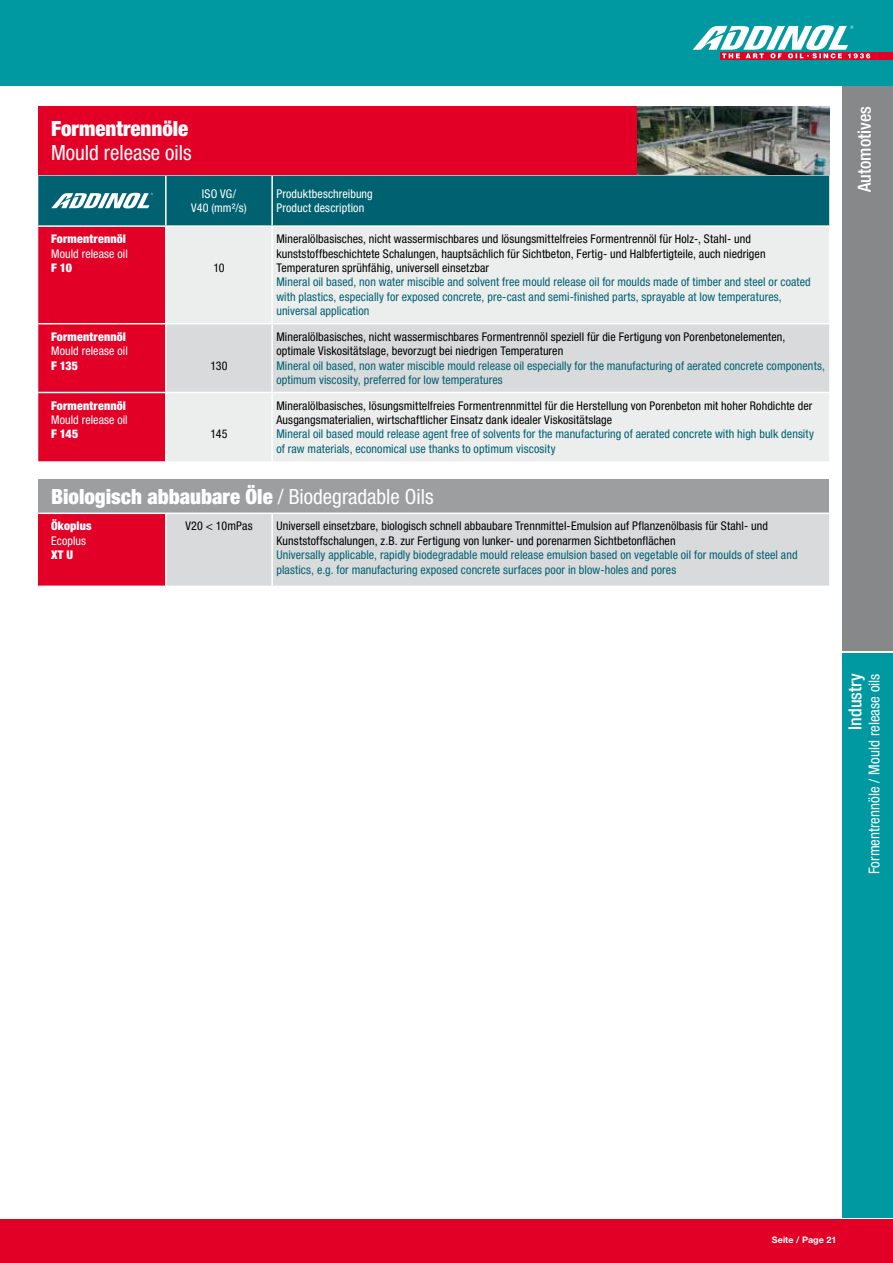
<style>
.page{position:relative;width:893px;height:1263px;background:#fff}
.page>*{position:absolute;margin:0;border:0;box-sizing:border-box;transform-origin:0 0}
.t1{font:900 condensed 21px "Helvetica Neue LT Pro";color:#fff}
.t2{font:condensed 21px "Helvetica Neue LT Pro";color:#fff}
.t3{font:500 condensed 18px "Helvetica Neue LT Pro";color:#fff}
.t4{font:condensed 15px "Helvetica Neue LT Pro";color:#fff}
.t5{font:condensed 12px/14.4px "Helvetica Neue LT Pro";letter-spacing:.01em;color:#000}
.t6{font:condensed 12px/14.4px "Helvetica Neue LT Pro";letter-spacing:.01em;color:#006271}
.t7{font:condensed 12px/14.4px "Helvetica Neue LT Pro";letter-spacing:.01em;color:#fff;text-align:center}
.t8{font:900 condensed 12px "Helvetica Neue LT Pro";letter-spacing:.015em;color:#fff}
.t9{font:700 9px "Helvetica Neue LT Pro";color:#fff}
.s1{font-weight:400}
</style>
<div class="page">
<div style="left:0;top:0;width:893px;height:85px;background:#0098a1"></div>
<svg style="left:720px;top:52px;width:173px;height:8px"></svg>
<svg style="left:693px;top:25px;width:177px;height:33px"></svg>
<div style="left:0;top:1219px;width:893px;height:44px;background:#e20026"></div>
<hr style="left:38px;top:174px;width:128px;height:2px;background:#bfc3c3">
<hr style="left:166px;top:174px;width:106px;height:2px;background:#bfc3c3">
<hr style="left:272px;top:174px;width:557px;height:2px;background:#bfc3c3">
<div style="left:38px;top:106px;width:791px;height:68px;background:#e20026"></div>
<img style="left:638px;top:106px;width:191px;height:68px">
<svg style="left:38px;top:175px;width:791px;height:286px;background:#bfb2ba"></svg>
<div style="left:38px;top:479px;width:791px;height:34px;background:#9c9e9f"></div>
<div style="left:38px;top:513px;width:128px;height:73px;background:#e20026"></div>
<div style="left:167px;top:514px;width:662px;height:72px;background:#d9dadb"></div>
<hr style="left:38px;top:512px;width:128px;height:2px;background:#fff">
<hr style="left:166px;top:512px;width:106px;height:2px;background:#fff">
<hr style="left:165px;top:514px;width:2px;height:72px;background:#fff">
<hr style="left:272px;top:512px;width:557px;height:2px;background:#fff">
<hr style="left:271px;top:514px;width:2px;height:72px;background:#fff">
<div style="left:843px;top:653px;width:50px;height:565px;background:#0098a1"></div>
<div style="left:843px;top:86px;width:50px;height:565px;background:#87888a"></div>
<h1 class="t1" style="left:51px;top:116px;width:139px">Formentrennöle</h1>
<h1 class="t2" style="left:51px;top:140px;width:142px">Mould release oils</h1>
<p class="t7" style="left:191px;top:186px;width:57px">ISO VG/<br>V40 (mm²/s)</p>
<p class="t7" style="left:276px;top:186px;width:98px;text-align:left">Produktbeschreibung<br>Product description</p>
<p class="t8" style="left:51px;top:232px;width:77px">Formentrennöl</p>
<p class="t7" style="left:51px;top:246px;width:78px">Mould release oil</p>
<p class="t8" style="left:51px;top:261px;width:22px">F 10</p>
<p class="t5" style="left:213px;top:260px;width:13px">10</p>
<p class="t8" style="left:51px;top:329px;width:77px">Formentrennöl</p>
<p class="t7" style="left:51px;top:344px;width:78px">Mould release oil</p>
<p class="t8" style="left:51px;top:358px;width:29px">F 135</p>
<p class="t5" style="left:210px;top:358px;width:19px">130</p>
<p class="t5" style="left:276px;top:232px;width:491px">Mineralölbasisches, nicht wassermischbares und lösungsmittelfreies Formentrennöl für Holz-, Stahl- und kunststoffbeschichtete Schalungen, hauptsächlich für Sichtbeton, Fertig- und Halbfertigteile, auch niedrigen<br>Temperaturen sprühfähig, universell einsetzbar</p>
<p class="t6" style="left:276px;top:275px;width:536px">Mineral oil based, non water miscible and solvent free mould release oil for moulds made of timber and steel or coated with plastics, especially for exposed concrete, pre-cast and semi-finished parts, sprayable at low temperatures, universal application</p>
<p class="t5" style="left:276px;top:329px;width:510px">Mineralölbasisches, nicht wassermischbares Formentrennöl speziell für die Fertigung von Porenbetonelementen, optimale Viskositätslage, bevorzugt bei niedrigen Temperaturen</p>
<p class="t6" style="left:276px;top:358px;width:550px">Mineral oil based, non water miscible mould release oil especially for the manufacturing of aerated concrete components, optimum viscosity, preferred for low temperatures</p>
<p class="t8" style="left:51px;top:398px;width:77px">Formentrennöl</p>
<p class="t7" style="left:51px;top:412px;width:78px">Mould release oil</p>
<p class="t8" style="left:51px;top:427px;width:29px">F 145</p>
<p class="t5" style="left:210px;top:427px;width:19px">145</p>
<p class="t5" style="left:276px;top:398px;width:538px">Mineralölbasisches, lösungsmittelfreies Formentrennmittel für die Herstellung von Porenbeton mit hoher Rohdichte der<br>Ausgangsmaterialien, wirtschaftlicher Einsatz dank idealer Viskositätslage</p>
<p class="t6" style="left:276px;top:427px;width:539px">Mineral oil based mould release agent free of solvents for the manufacturing of aerated concrete with high bulk density of raw materials, economical use thanks to optimum viscosity</p>
<h1 class="t1" style="left:51px;top:484px;width:384px">Biologisch abbaubare Öle <span class="s1">/ Biodegradable Oils</span></h1>
<p class="t8" style="left:51px;top:519px;width:42px">Ökoplus</p>
<p class="t7" style="left:51px;top:533px;width:37px">Ecoplus</p>
<p class="t8" style="left:51px;top:548px;width:24px">XT U</p>
<p class="t5" style="left:185px;top:519px;width:69px">V20 &lt; 10mPas</p>
<p class="t5" style="left:276px;top:519px;width:493px">Universell einsetzbare, biologisch schnell abbaubare Trennmittel-Emulsion auf Pflanzenölbasis für Stahl- und<br>Kunststoffschalungen, z.B. zur Fertigung von lunker- und porenarmen Sichtbetonflächen</p>
<p class="t6" style="left:276px;top:548px;width:523px">Universally applicable, rapidly biodegradable mould release emulsion based on vegetable oil for moulds of steel and plastics, e.g. for manufacturing exposed concrete surfaces poor in blow-holes and pores</p>
<h2 class="t3" style="left:854px;top:192px;width:87px;rotate:-90deg">Automotives</h2>
<h2 class="t3" style="left:844px;top:730px;width:58px;rotate:-90deg">Industry</h2>
<p class="t4" style="left:865px;top:874px;width:202px;rotate:-90deg">Formentrennöle / Mould release oils</p>
<p class="t9" style="left:772px;top:1234px;width:66px">Seite / Page 21</p>
</div>
